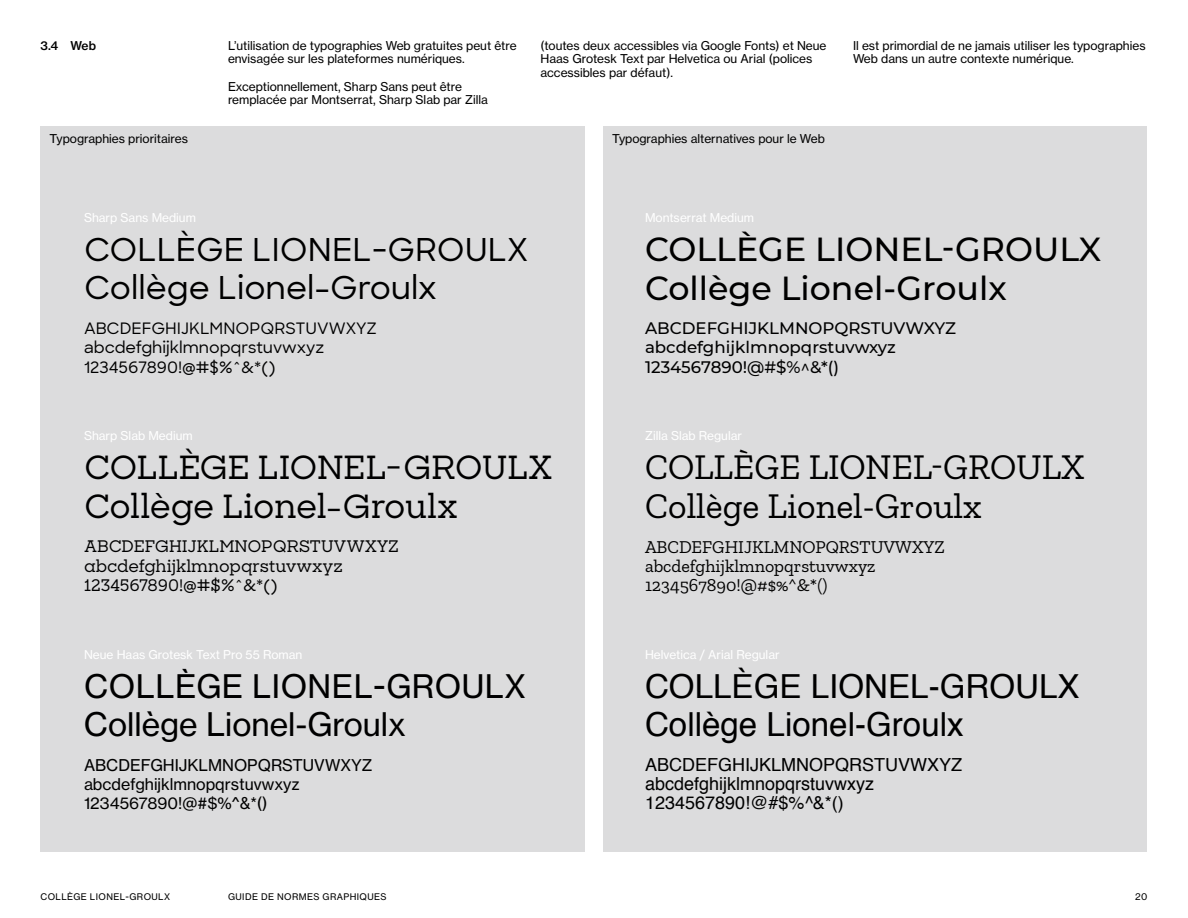
<style>
.page{position:relative;width:1188px;height:918px;background:#fff}
.page>*{position:absolute;margin:0;border:0;box-sizing:border-box;transform-origin:0 0}
.t1{font:36px/38.5px "Zilla Slab";color:#000}
.t2{font:500 33.3px/38.7px "Montserrat";color:#000}
.t3{font:33.15px/38.2px "Helvetica";color:#000}
.t4{font:500 31.95px/38.4px "Sharp Sans";color:#000}
.t5{font:500 31.95px/38.4px "Sharp Slab";letter-spacing:-.015em;color:#000}
.t6{font:31.95px/38.4px "N Haas Grotesk TX Pro 55 Rg";color:#000}
.t7{font:18px/19.2px "Zilla Slab";color:#000}
.t8{font:18px/19.2px "Helvetica";color:#000}
.t9{font:500 16.65px/19.4px "Montserrat";color:#000}
.t10{font:500 16.05px/19.2px "Sharp Sans";color:#000}
.t11{font:500 16.05px/19.2px "Sharp Slab";letter-spacing:-.005em;color:#000}
.t12{font:16.05px/19.2px "N Haas Grotesk TX Pro 55 Rg";color:#000}
.t13{font:12px/13.6px "N Haas Grotesk TX Pro 55 Rg";color:#000}
.t14{font:12px "N Haas Grotesk TX Pro 55 Rg";color:#fff}
.t15{font:12px "N Haas Grotesk TX Pro 65 Md";color:#000}
.t16{font:9px "N Haas Grotesk TX Pro 55 Rg";letter-spacing:.045em;color:#000}
</style>
<div class="page">
<div style="left:40px;top:126px;width:1108px;height:726px;background:#dcdcdd"></div>
<div style="left:585px;top:126px;width:18px;height:726px;background:#fff"></div>
<p class="t15" style="left:40px;top:38px;width:57px">3.4 Web</p>
<p class="t13" style="left:228px;top:38px;width:290px">L’utilisation de typographies Web gratuites peut être envisagée sur les plateformes numériques.</p>
<p class="t13" style="left:228px;top:79px;width:261px">Exceptionnellement, Sharp Sans peut être remplacée par Montserrat, Sharp Slab par Zilla</p>
<p class="t13" style="left:541px;top:38px;width:288px">(toutes deux accessibles via Google Fonts) et Neue<br>Haas Grotesk Text par Helvetica ou Arial (polices accessibles par défaut).</p>
<p class="t13" style="left:853px;top:38px;width:294px">Il est primordial de ne jamais utiliser les typographies<br>Web dans un autre contexte numérique.</p>
<p class="t13" style="left:50px;top:132px;width:140px">Typographies prioritaires</p>
<p class="t13" style="left:612px;top:132px;width:215px">Typographies alternatives pour le Web</p>
<p class="t14" style="left:84px;top:210px;width:113px">Sharp Sans Medium</p>
<h3 class="t4" style="left:84px;top:229px;width:446px">COLLÈGE LIONEL-GROULX<br>Collège Lionel-Groulx</h3>
<h3 class="t10" style="left:84px;top:318px;width:294px">ABCDEFGHIJKLMNOPQRSTUVWXYZ abcdefghijklmnopqrstuvwxyz<br>1234567890!@#$%^&amp;*()</h3>
<p class="t14" style="left:84px;top:429px;width:110px">Sharp Slab Medium</p>
<h3 class="t5" style="left:84px;top:448px;width:470px">COLLÈGE LIONEL-GROULX<br>Collège Lionel-Groulx</h3>
<h3 class="t11" style="left:84px;top:537px;width:317px">ABCDEFGHIJKLMNOPQRSTUVWXYZ abcdefghijklmnopqrstuvwxyz<br>1234567890!@#$%^&amp;*()</h3>
<p class="t14" style="left:84px;top:647px;width:220px">Neue Haas Grotesk Text Pro 55 Roman</p>
<h3 class="t6" style="left:84px;top:667px;width:443px">COLLÈGE LIONEL-GROULX<br>Collège Lionel-Groulx</h3>
<h3 class="t12" style="left:84px;top:755px;width:290px">ABCDEFGHIJKLMNOPQRSTUVWXYZ abcdefghijklmnopqrstuvwxyz<br>1234567890!@#$%^&amp;*()</h3>
<p class="t14" style="left:645px;top:210px;width:111px">Montserrat Medium</p>
<h2 class="t2" style="left:645px;top:229px;width:458px">COLLÈGE LIONEL-GROULX<br>Collège Lionel-Groulx</h2>
<h3 class="t9" style="left:645px;top:318px;width:313px">ABCDEFGHIJKLMNOPQRSTUVWXYZ abcdefghijklmnopqrstuvwxyz<br>1234567890!@#$%^&amp;*()</h3>
<p class="t14" style="left:645px;top:429px;width:99px">Zilla Slab Regular</p>
<h1 class="t1" style="left:645px;top:448px;width:441px">COLLÈGE LIONEL-GROULX<br>Collège Lionel-Groulx</h1>
<h3 class="t7" style="left:645px;top:537px;width:301px">ABCDEFGHIJKLMNOPQRSTUVWXYZ abcdefghijklmnopqrstuvwxyz<br>1234567890!@#$%^&amp;*()</h3>
<p class="t14" style="left:645px;top:647px;width:136px">Helvetica / Arial Regular</p>
<h3 class="t3" style="left:645px;top:668px;width:436px">COLLÈGE LIONEL-GROULX<br>Collège Lionel-Groulx</h3>
<h3 class="t8" style="left:645px;top:755px;width:319px">ABCDEFGHIJKLMNOPQRSTUVWXYZ abcdefghijklmnopqrstuvwxyz<br>1234567890!@#$%^&amp;*()</h3>
<p class="t16" style="left:41px;top:891px;width:131px">COLLÈGE LIONEL-GROULX</p>
<p class="t16" style="left:228px;top:891px;width:160px">GUIDE DE NORMES GRAPHIQUES</p>
<p class="t16" style="left:1135px;top:891px;width:14px">20</p>
</div>
